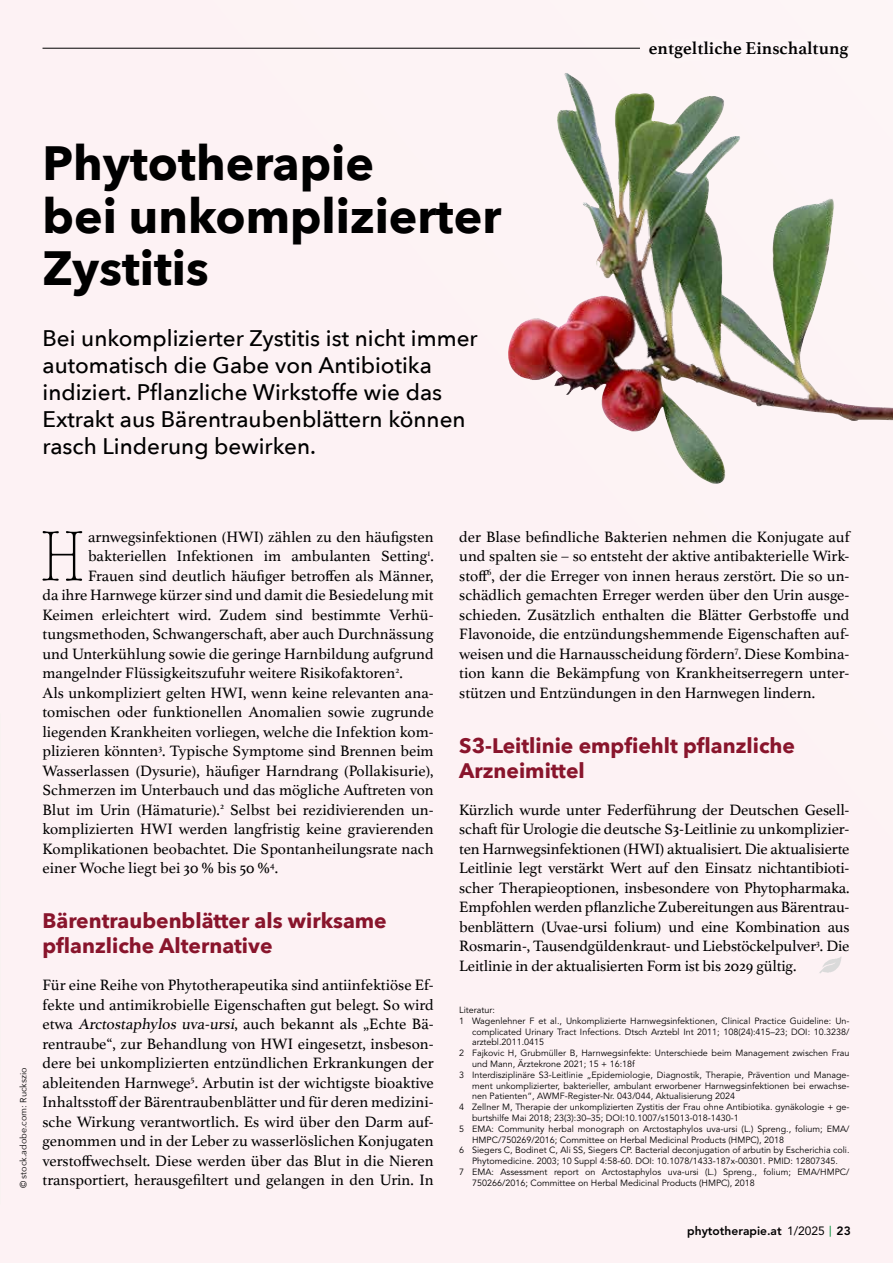
<style>
.page{position:relative;width:893px;height:1263px;background:#fdf2f4}
.page>*{position:absolute;margin:0;border:0;box-sizing:border-box;transform-origin:0 0}
.t1{font:300 condensed 73.95px "American Typewriter";color:#000}
.t2{font:700 48px/52.5px "Avenir Next";color:#000}
.t3{font:500 22.5px/27px "Avenir Next";color:#000}
.t4{font:700 21px/25.2px "Avenir Next";color:#89152c}
.t5{font:700 18px "Athelas";color:#000}
.t6{font:15.75px/19.5px "Athelas";color:#000;text-align:justify}
.t7{font:800 12px "Avenir";color:#000}
.t8{font:9px "Avenir";color:#000}
.t9{font:9px "Avenir Next";color:#000}
.s1{font-weight:400}
.s2{font-family:"Lucida Grande";font-weight:400;color:#008e38}
</style>
<div class="page">
<hr style="left:43px;top:48px;width:597px;height:1px;background:#000">
<img style="left:819px;top:957px;width:23px;height:16px">
<img style="left:508px;top:73px;width:385px;height:411px">
<p class="t5" style="left:649px;top:33px;width:201px">entgeltliche Einschaltung</p>
<h2 class="t2" style="left:43px;top:136px;width:460px">Phytotherapie<br>bei unkomplizierter<br>Zystitis</h2>
<h3 class="t3" style="left:43px;top:324px;width:437px">Bei unkomplizierter Zystitis ist nicht immer automatisch die Gabe von Antibiotika indiziert. Pflanzliche Wirkstoffe wie das Extrakt aus Bärentraubenblättern können rasch Linderung bewirken.</h3>
<p class="t9" style="left:16px;top:1188px;width:122px;rotate:-90deg">© stock.adobe.com: Ruckszio</p>
<h1 class="t1" style="left:40px;top:507px;width:46px">H</h1>
<p class="t6" style="left:88px;top:526px;width:347px">arnwegsinfektionen (HWI) zählen zu den häufigsten</p>
<p class="t6" style="left:88px;top:546px;width:347px">bakteriellen Infektionen im ambulanten Setting<sup>1</sup>.</p>
<p class="t6" style="left:88px;top:565px;width:347px">Frauen sind deutlich häufiger betroffen als Männer,</p>
<p class="t6" style="left:43px;top:585px;width:393px">da ihre Harnwege kürzer sind und damit die Besiedelung mit</p>
<p class="t6" style="left:43px;top:604px;width:393px">Keimen erleichtert wird. Zudem sind bestimmte Verhü-</p>
<p class="t6" style="left:43px;top:624px;width:393px">tungsmethoden, Schwangerschaft, aber auch Durchnässung</p>
<p class="t6" style="left:43px;top:643px;width:393px">und Unterkühlung sowie die geringe Harnbildung aufgrund</p>
<p class="t6" style="left:43px;top:663px;width:362px">mangelnder Flüssigkeitszufuhr weitere Risikofaktoren<sup>2</sup>.</p>
<p class="t6" style="left:43px;top:682px;width:393px">Als unkompliziert gelten HWI, wenn keine relevanten ana-</p>
<p class="t6" style="left:43px;top:702px;width:393px">tomischen oder funktionellen Anomalien sowie zugrunde</p>
<p class="t6" style="left:43px;top:721px;width:393px">liegenden Krankheiten vorliegen, welche die Infektion kom-</p>
<p class="t6" style="left:43px;top:741px;width:393px">plizieren könnten<sup>3</sup>. Typische Symptome sind Brennen beim</p>
<p class="t6" style="left:43px;top:760px;width:393px">Wasserlassen (Dysurie), häufiger Harndrang (Pollakisurie),</p>
<p class="t6" style="left:43px;top:780px;width:393px">Schmerzen im Unterbauch und das mögliche Auftreten von</p>
<p class="t6" style="left:43px;top:799px;width:393px">Blut im Urin (Hämaturie).<sup>2</sup> Selbst bei rezidivierenden un-</p>
<p class="t6" style="left:43px;top:819px;width:393px">komplizierten HWI werden langfristig keine gravierenden</p>
<p class="t6" style="left:43px;top:838px;width:393px">Komplikationen beobachtet. Die Spontanheilungsrate nach</p>
<p class="t6" style="left:43px;top:858px;width:237px">einer Woche liegt bei 30 % bis 50 %<sup>4</sup>.</p>
<h3 class="t4" style="left:43px;top:908px;width:346px">Bärentraubenblätter als wirksame pflanzliche Alternative</h3>
<p class="t6" style="left:43px;top:975px;width:393px">Für eine Reihe von Phytotherapeutika sind antiinfektiöse Ef&shy;fekte und antimikrobielle Eigenschaften gut belegt. So wird etwa Arctostaphylos uva-ursi, auch bekannt als „Echte Bä&shy;rentraube“, zur Behandlung von HWI eingesetzt, insbeson&shy;dere bei unkomplizierten entzündlichen Erkrankungen der ableitenden Harnwege<sup>5</sup>. Arbutin ist der wichtigste bioaktive Inhaltsstoff der Bärentraubenblätter und für deren medizini&shy;sche Wirkung verantwortlich. Es wird über den Darm auf&shy;genommen und in der Leber zu wasserlöslichen Konjugaten verstoffwechselt. Diese werden über das Blut in die Nieren transportiert, herausgefiltert und gelangen in den Urin. In</p>
<p class="t6" style="left:459px;top:526px;width:392px">der Blase befindliche Bakterien nehmen die Konjugate auf und spalten sie – so entsteht der aktive antibakterielle Wirk&shy;stoff<sup>6</sup>, der die Erreger von innen heraus zerstört. Die so un&shy;schädlich gemachten Erreger werden über den Urin ausge&shy;schieden. Zusätzlich enthalten die Blätter Gerbstoffe und Flavonoide, die entzündungshemmende Eigenschaften auf&shy;weisen und die Harnausscheidung fördern<sup>7</sup>. Diese Kombina&shy;tion kann die Bekämpfung von Krankheitserregern unter&shy;stützen und Entzündungen in den Harnwegen lindern.</p>
<h3 class="t4" style="left:459px;top:732px;width:337px">S3-Leitlinie empfiehlt pflanzliche<br>Arzneimittel</h3>
<p class="t6" style="left:459px;top:799px;width:392px">Kürzlich wurde unter Federführung der Deutschen Gesell&shy;schaft für Urologie die deutsche S3-Leitlinie zu unkomplizier&shy;ten Harnwegsinfektionen (HWI) aktualisiert. Die aktualisierte Leitlinie legt verstärkt Wert auf den Einsatz nichtantibioti&shy;scher Therapieoptionen, insbesondere von Phytopharmaka.<br>Empfohlen werden pflanzliche Zubereitungen aus Bärentrau&shy;benblättern (Uvae-ursi folium) und eine Kombination aus Rosmarin-, Tausendgüldenkraut- und Liebstöckelpulver<sup>3</sup>. Die Leitlinie in der aktualisierten Form ist bis 2029 gültig.</p>
<p class="t8" style="left:459px;top:1005px;width:37px">Literatur:</p>
<p class="t8" style="left:459px;top:1015px;width:392px">1 Wagenlehner F et al., Unkomplizierte Harnwegsinfektionen, Clinical Practice Guideline: Un-</p>
<p class="t8" style="left:472px;top:1026px;width:379px">complicated Urinary Tract Infections. Dtsch Arztebl Int 2011; 108(24):415–23; DOI: 10.3238/</p>
<p class="t8" style="left:472px;top:1037px;width:74px">arztebl.2011.0415</p>
<p class="t8" style="left:459px;top:1048px;width:392px">2 Fajkovic H, Grubmüller B, Harnwegsinfekte: Unterschiede beim Management zwischen Frau</p>
<p class="t8" style="left:472px;top:1059px;width:164px">und Mann, Ärztekrone 2021; 15 + 16:18f</p>
<p class="t8" style="left:459px;top:1069px;width:392px">3 Interdisziplinäre S3-Leitlinie „Epidemiologie, Diagnostik, Therapie, Prävention und Manage-</p>
<p class="t8" style="left:472px;top:1080px;width:379px">ment unkomplizierter, bakterieller, ambulant erworbener Harnwegsinfektionen bei erwachse-</p>
<p class="t8" style="left:472px;top:1091px;width:265px">nen Patienten“, AWMF-Register-Nr. 043/044, Aktualisierung 2024</p>
<p class="t8" style="left:459px;top:1102px;width:392px">4 Zellner M, Therapie der unkomplizierten Zystitis der Frau ohne Antibiotika. gynäkologie + ge-</p>
<p class="t8" style="left:472px;top:1113px;width:268px">burtshilfe Mai 2018; 23(3):30–35; DOI:10.1007/s15013-018-1430-1</p>
<p class="t8" style="left:459px;top:1123px;width:392px">5 EMA: Community herbal monograph on Arctostaphylos uva-ursi (L.) Spreng., folium; EMA/</p>
<p class="t8" style="left:472px;top:1134px;width:314px">HMPC/750269/2016; Committee on Herbal Medicinal Products (HMPC), 2018</p>
<p class="t8" style="left:459px;top:1145px;width:392px">6 Siegers C, Bodinet C, Ali SS, Siegers CP. Bacterial deconjugation of arbutin by Escherichia coli.</p>
<p class="t8" style="left:472px;top:1156px;width:367px">Phytomedicine. 2003; 10 Suppl 4:58-60. DOI: 10.1078/1433-187x-00301. PMID: 12807345.</p>
<p class="t8" style="left:459px;top:1167px;width:392px">7 EMA: Assessment report on Arctostaphylos uva-ursi (L.) Spreng., folium; EMA/HMPC/</p>
<p class="t8" style="left:472px;top:1177px;width:284px">750266/2016; Committee on Herbal Medicinal Products (HMPC), 2018</p>
<p class="t7" style="left:687px;top:1223px;width:165px">phytotherapie.at <span class="s1">1/2025</span> <span class="s2">|</span> 23</p>
</div>
